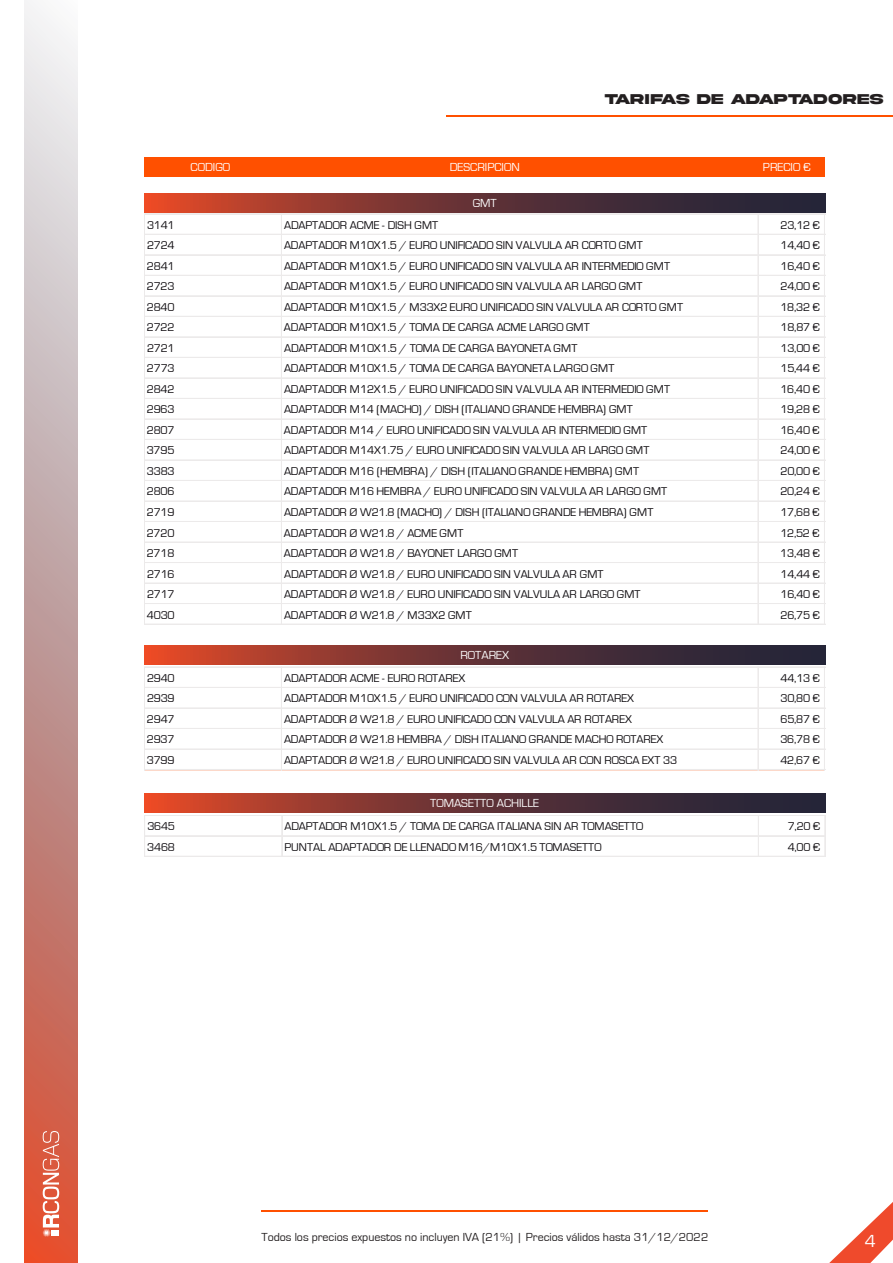
<style>
.page{position:relative;width:893px;height:1263px;background:#fff}
.page>*{position:absolute;margin:0;border:0;box-sizing:border-box;transform-origin:0 0}
.t1{font:18px "Eurostile";color:#fff}
.t2{font:700 15px "Akira Expanded Super";color:#231f20}
.t3{font:12px "Eurostile";color:#231f20}
.t4{font:12px "Eurostile";color:#fff}
.t5{font:11.7px "Eurostile";letter-spacing:-.015em;color:#0c090d}
</style>
<div class="page">
<svg style="left:24px;top:0;width:54px;height:1263px;background:#ce9f99"></svg>
<svg style="left:43px;top:1131px;width:16px;height:106px"></svg>
<div style="left:51px;top:1230px;width:8px;height:6px;background:#fff"></div>
<hr style="left:446px;top:116px;width:447px;height:1px;background:#ff5000">
<hr style="left:261px;top:1210px;width:446px;height:2px;background:#ff5000">
<svg style="left:829px;top:1202px;width:64px;height:61px"></svg>
<div style="left:144px;top:157px;width:681px;height:19px;background:#ff5000"></div>
<hr style="left:144px;top:214px;width:1px;height:411px;background:#eceaea">
<hr style="left:281px;top:214px;width:1px;height:411px;background:#eceaea">
<hr style="left:758px;top:214px;width:1px;height:411px;background:#eceaea">
<hr style="left:824px;top:214px;width:1px;height:411px;background:#eceaea">
<hr style="left:145px;top:214px;width:680px;height:1px;background:#eceaea">
<hr style="left:145px;top:234px;width:680px;height:1px;background:#eceaea">
<hr style="left:145px;top:254px;width:680px;height:1px;background:#eceaea">
<hr style="left:145px;top:255px;width:680px;height:1px;background:#eceaea">
<hr style="left:145px;top:275px;width:680px;height:1px;background:#eceaea">
<hr style="left:145px;top:295px;width:680px;height:1px;background:#eceaea">
<hr style="left:145px;top:296px;width:680px;height:1px;background:#eceaea">
<hr style="left:145px;top:316px;width:680px;height:1px;background:#eceaea">
<hr style="left:145px;top:337px;width:680px;height:1px;background:#eceaea">
<hr style="left:145px;top:357px;width:680px;height:1px;background:#eceaea">
<hr style="left:145px;top:378px;width:680px;height:1px;background:#eceaea">
<hr style="left:145px;top:398px;width:680px;height:1px;background:#eceaea">
<hr style="left:145px;top:419px;width:680px;height:1px;background:#eceaea">
<hr style="left:145px;top:439px;width:680px;height:1px;background:#eceaea">
<hr style="left:145px;top:460px;width:680px;height:1px;background:#eceaea">
<hr style="left:145px;top:480px;width:680px;height:1px;background:#eceaea">
<hr style="left:145px;top:501px;width:680px;height:1px;background:#eceaea">
<hr style="left:145px;top:521px;width:680px;height:1px;background:#eceaea">
<hr style="left:145px;top:542px;width:680px;height:1px;background:#eceaea">
<hr style="left:145px;top:562px;width:680px;height:1px;background:#eceaea">
<hr style="left:145px;top:583px;width:680px;height:1px;background:#eceaea">
<hr style="left:145px;top:603px;width:680px;height:1px;background:#eceaea">
<hr style="left:145px;top:624px;width:680px;height:1px;background:#eceaea">
<svg style="left:144px;top:193px;width:681px;height:19px;background:#6d3333"></svg>
<svg style="left:144px;top:646px;width:681px;height:19px;background:#6d3333"></svg>
<svg style="left:144px;top:793px;width:681px;height:19px;background:#6d3333"></svg>
<hr style="left:145px;top:815px;width:1px;height:42px;background:#eceaea">
<hr style="left:281px;top:815px;width:1px;height:42px;background:#eceaea">
<hr style="left:282px;top:815px;width:1px;height:42px;background:#eceaea">
<hr style="left:758px;top:815px;width:1px;height:42px;background:#eceaea">
<hr style="left:825px;top:815px;width:1px;height:42px;background:#eceaea">
<hr style="left:145px;top:815px;width:680px;height:1px;background:#eceaea">
<hr style="left:145px;top:835px;width:680px;height:1px;background:#eceaea">
<hr style="left:145px;top:836px;width:680px;height:1px;background:#eceaea">
<hr style="left:145px;top:856px;width:680px;height:1px;background:#eceaea">
<hr style="left:144px;top:667px;width:1px;height:103px;background:#eceaea">
<hr style="left:281px;top:667px;width:1px;height:103px;background:#eceaea">
<hr style="left:758px;top:667px;width:1px;height:103px;background:#eceaea">
<hr style="left:824px;top:667px;width:1px;height:103px;background:#eceaea">
<hr style="left:145px;top:667px;width:680px;height:1px;background:#eceaea">
<hr style="left:145px;top:687px;width:680px;height:1px;background:#eceaea">
<hr style="left:145px;top:708px;width:680px;height:1px;background:#eceaea">
<hr style="left:145px;top:728px;width:680px;height:1px;background:#eceaea">
<hr style="left:145px;top:749px;width:680px;height:1px;background:#eceaea">
<hr style="left:145px;top:769px;width:680px;height:1px;background:#eceaea">
<p class="t2" style="left:605px;top:92px;width:280px">TARIFAS DE ADAPTADORES</p>
<p class="t4" style="left:191px;top:160px;width:41px">CODIGO</p>
<p class="t4" style="left:450px;top:160px;width:72px">DESCRIPCION</p>
<p class="t4" style="left:763px;top:160px;width:49px">PRECIO €</p>
<p class="t4" style="left:473px;top:196px;width:25px">GMT</p>
<p class="t5" style="left:147px;top:219px;width:29px">3141</p>
<p class="t5" style="left:284px;top:219px;width:156px">ADAPTADOR ACME - DISH GMT</p>
<p class="t5" style="left:781px;top:219px;width:41px">23,12 €</p>
<p class="t5" style="left:147px;top:239px;width:29px">2724</p>
<p class="t5" style="left:284px;top:239px;width:360px">ADAPTADOR M10X1.5 / EURO UNIFICADO SIN VALVULA AR CORTO GMT</p>
<p class="t5" style="left:780px;top:239px;width:41px">14,40 €</p>
<p class="t5" style="left:147px;top:260px;width:29px">2841</p>
<p class="t5" style="left:284px;top:260px;width:387px">ADAPTADOR M10X1.5 / EURO UNIFICADO SIN VALVULA AR INTERMEDIO GMT</p>
<p class="t5" style="left:780px;top:260px;width:41px">16,40 €</p>
<p class="t5" style="left:147px;top:280px;width:29px">2723</p>
<p class="t5" style="left:284px;top:280px;width:360px">ADAPTADOR M10X1.5 / EURO UNIFICADO SIN VALVULA AR LARGO GMT</p>
<p class="t5" style="left:780px;top:280px;width:41px">24,00 €</p>
<p class="t5" style="left:147px;top:301px;width:29px">2840</p>
<p class="t5" style="left:284px;top:301px;width:400px">ADAPTADOR M10X1.5 / M33X2 EURO UNIFICADO SIN VALVULA AR CORTO GMT</p>
<p class="t5" style="left:780px;top:301px;width:41px">18,32 €</p>
<p class="t5" style="left:147px;top:321px;width:29px">2722</p>
<p class="t5" style="left:284px;top:321px;width:307px">ADAPTADOR M10X1.5 / TOMA DE CARGA ACME LARGO GMT</p>
<p class="t5" style="left:781px;top:321px;width:41px">18,87 €</p>
<p class="t5" style="left:147px;top:342px;width:29px">2721</p>
<p class="t5" style="left:284px;top:342px;width:295px">ADAPTADOR M10X1.5 / TOMA DE CARGA BAYONETA GMT</p>
<p class="t5" style="left:780px;top:342px;width:41px">13,00 €</p>
<p class="t5" style="left:147px;top:362px;width:29px">2773</p>
<p class="t5" style="left:284px;top:362px;width:332px">ADAPTADOR M10X1.5 / TOMA DE CARGA BAYONETA LARGO GMT</p>
<p class="t5" style="left:780px;top:362px;width:41px">15,44 €</p>
<p class="t5" style="left:147px;top:383px;width:29px">2842</p>
<p class="t5" style="left:284px;top:383px;width:387px">ADAPTADOR M12X1.5 / EURO UNIFICADO SIN VALVULA AR INTERMEDIO GMT</p>
<p class="t5" style="left:780px;top:383px;width:41px">16,40 €</p>
<p class="t5" style="left:147px;top:403px;width:29px">2963</p>
<p class="t5" style="left:284px;top:403px;width:350px">ADAPTADOR M14 (MACHO) / DISH (ITALIANO GRANDE HEMBRA) GMT</p>
<p class="t5" style="left:780px;top:403px;width:41px">19,28 €</p>
<p class="t5" style="left:147px;top:424px;width:29px">2807</p>
<p class="t5" style="left:284px;top:424px;width:365px">ADAPTADOR M14 / EURO UNIFICADO SIN VALVULA AR INTERMEDIO GMT</p>
<p class="t5" style="left:780px;top:424px;width:41px">16,40 €</p>
<p class="t5" style="left:147px;top:444px;width:29px">3795</p>
<p class="t5" style="left:284px;top:444px;width:367px">ADAPTADOR M14X1.75 / EURO UNIFICADO SIN VALVULA AR LARGO GMT</p>
<p class="t5" style="left:781px;top:444px;width:41px">24,00 €</p>
<p class="t5" style="left:147px;top:465px;width:29px">3383</p>
<p class="t5" style="left:284px;top:465px;width:356px">ADAPTADOR M16 (HEMBRA) / DISH (ITALIANO GRANDE HEMBRA) GMT</p>
<p class="t5" style="left:780px;top:465px;width:41px">20,00 €</p>
<p class="t5" style="left:147px;top:485px;width:29px">2806</p>
<p class="t5" style="left:284px;top:485px;width:385px">ADAPTADOR M16 HEMBRA / EURO UNIFICADO SIN VALVULA AR LARGO GMT</p>
<p class="t5" style="left:780px;top:485px;width:41px">20,24 €</p>
<p class="t5" style="left:147px;top:506px;width:29px">2719</p>
<p class="t5" style="left:284px;top:506px;width:371px">ADAPTADOR Ø W21.8 (MACHO) / DISH (ITALIANO GRANDE HEMBRA) GMT</p>
<p class="t5" style="left:780px;top:506px;width:41px">17,68 €</p>
<p class="t5" style="left:147px;top:526px;width:29px">2720</p>
<p class="t5" style="left:284px;top:526px;width:181px">ADAPTADOR Ø W21.8 / ACME GMT</p>
<p class="t5" style="left:780px;top:526px;width:41px">12,52 €</p>
<p class="t5" style="left:147px;top:547px;width:29px">2718</p>
<p class="t5" style="left:284px;top:547px;width:236px">ADAPTADOR Ø W21.8 / BAYONET LARGO GMT</p>
<p class="t5" style="left:780px;top:547px;width:41px">13,48 €</p>
<p class="t5" style="left:147px;top:567px;width:29px">2716</p>
<p class="t5" style="left:284px;top:567px;width:321px">ADAPTADOR Ø W21.8 / EURO UNIFICADO SIN VALVULA AR GMT</p>
<p class="t5" style="left:781px;top:567px;width:41px">14,44 €</p>
<p class="t5" style="left:147px;top:588px;width:29px">2717</p>
<p class="t5" style="left:284px;top:588px;width:358px">ADAPTADOR Ø W21.8 / EURO UNIFICADO SIN VALVULA AR LARGO GMT</p>
<p class="t5" style="left:780px;top:588px;width:41px">16,40 €</p>
<p class="t5" style="left:147px;top:608px;width:29px">4030</p>
<p class="t5" style="left:284px;top:608px;width:189px">ADAPTADOR Ø W21.8 / M33X2 GMT</p>
<p class="t5" style="left:780px;top:608px;width:41px">26,75 €</p>
<p class="t4" style="left:460px;top:649px;width:50px">ROTAREX</p>
<p class="t5" style="left:147px;top:672px;width:29px">2940</p>
<p class="t5" style="left:284px;top:672px;width:182px">ADAPTADOR ACME - EURO ROTAREX</p>
<p class="t5" style="left:781px;top:672px;width:41px">44,13 €</p>
<p class="t5" style="left:147px;top:692px;width:29px">2939</p>
<p class="t5" style="left:284px;top:692px;width:351px">ADAPTADOR M10X1.5 / EURO UNIFICADO CON VALVULA AR ROTAREX</p>
<p class="t5" style="left:780px;top:692px;width:41px">30,80 €</p>
<p class="t5" style="left:147px;top:713px;width:29px">2947</p>
<p class="t5" style="left:284px;top:713px;width:349px">ADAPTADOR Ø W21.8 / EURO UNIFICADO CON VALVULA AR ROTAREX</p>
<p class="t5" style="left:780px;top:713px;width:41px">65,87 €</p>
<p class="t5" style="left:147px;top:733px;width:29px">2937</p>
<p class="t5" style="left:284px;top:733px;width:381px">ADAPTADOR Ø W21.8 HEMBRA / DISH ITALIANO GRANDE MACHO ROTAREX</p>
<p class="t5" style="left:780px;top:733px;width:41px">36,78 €</p>
<p class="t5" style="left:147px;top:754px;width:29px">3799</p>
<p class="t5" style="left:284px;top:754px;width:395px">ADAPTADOR Ø W21.8 / EURO UNIFICADO SIN VALVULA AR CON ROSCA EXT 33</p>
<p class="t5" style="left:780px;top:754px;width:41px">42,67 €</p>
<p class="t4" style="left:430px;top:796px;width:111px">TOMASETTO ACHILLE</p>
<p class="t5" style="left:147px;top:820px;width:29px">3645</p>
<p class="t5" style="left:284px;top:820px;width:360px">ADAPTADOR M10X1.5 / TOMA DE CARGA ITALIANA SIN AR TOMASETTO</p>
<p class="t5" style="left:788px;top:820px;width:34px">7,20 €</p>
<p class="t5" style="left:147px;top:840px;width:29px">3468</p>
<p class="t5" style="left:284px;top:840px;width:319px">PUNTAL ADAPTADOR DE LLENADO M16/M10X1.5 TOMASETTO</p>
<p class="t5" style="left:788px;top:840px;width:34px">4,00 €</p>
<p class="t3" style="left:262px;top:1230px;width:448px">Todos los precios expuestos no incluyen IVA (21%) | Precios válidos hasta 31/12/2022</p>
<h1 class="t1" style="left:865px;top:1231px;width:13px">4</h1>
</div>
